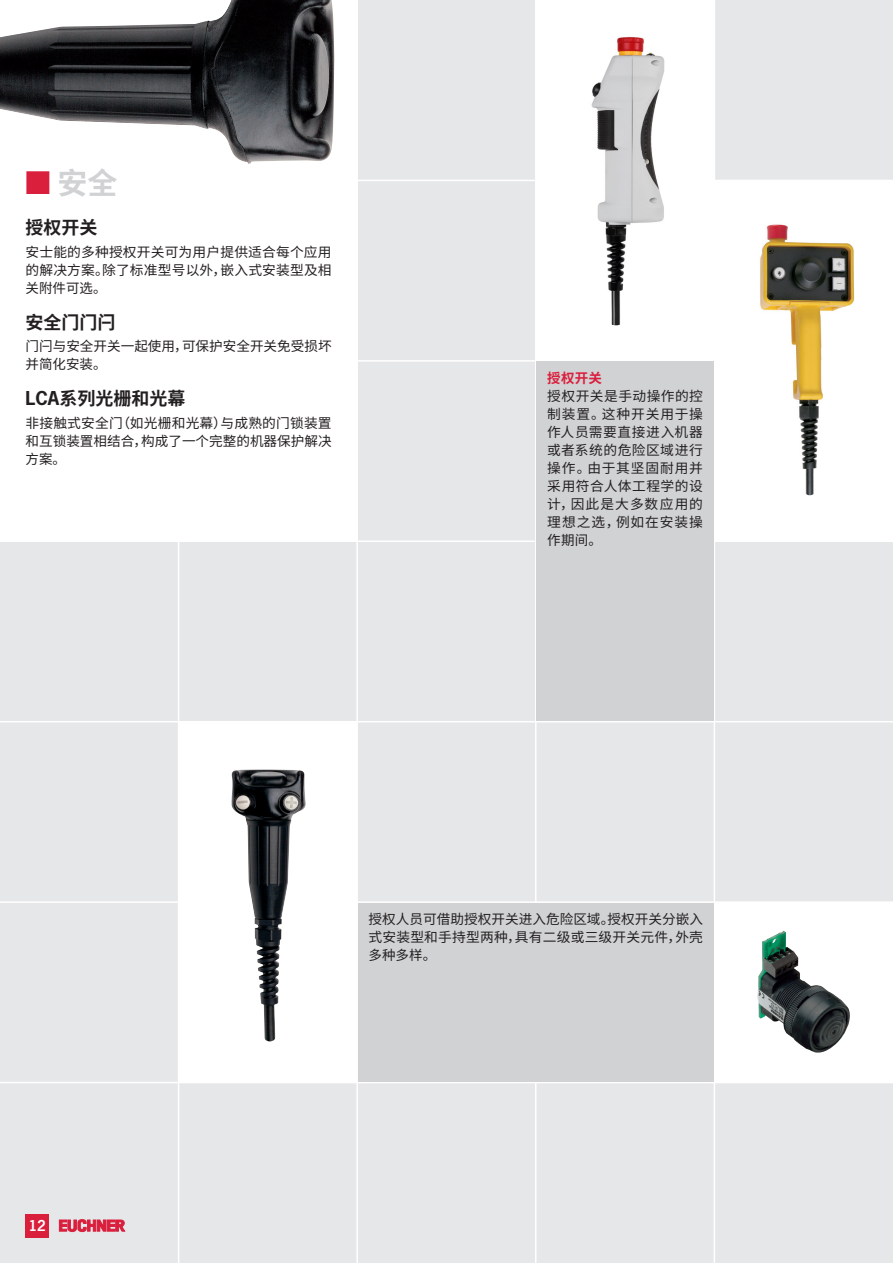
<style>
.page{position:relative;width:893px;height:1263px;background:#e6e7e9}
.page>*{position:absolute;margin:0;border:0;box-sizing:border-box;transform-origin:0 0}
.t1{font:700 30px "Source Han Sans CN";color:#d1d2d4}
.t2{font:700 18px "Source Han Sans CN";color:#231f20}
.t3{font:16.5px "News Got Dem";color:#fff}
.t4{font:13.5px/18px "Source Han Sans CN";letter-spacing:.01em;color:#231f20;text-align:justify}
.t5{font:700 13.5px "Source Han Sans CN";color:#da1f3d}
.s1{color:#da1f3d}
.s2{font-family:"News Gothic Std"}
</style>
<div class="page">
<hr style="left:178px;top:0;width:1px;height:1263px;background:#fff">
<hr style="left:0;top:180px;width:893px;height:1px;background:#fff">
<hr style="left:0;top:360px;width:893px;height:2px;background:#fff">
<hr style="left:0;top:540px;width:893px;height:2px;background:#fff">
<hr style="left:0;top:721px;width:893px;height:1px;background:#fff">
<hr style="left:0;top:901px;width:893px;height:2px;background:#fff">
<hr style="left:0;top:1082px;width:893px;height:1px;background:#fff">
<hr style="left:356px;top:0;width:2px;height:1263px;background:#fff">
<hr style="left:535px;top:0;width:1px;height:1263px;background:#fff">
<hr style="left:714px;top:0;width:1px;height:1263px;background:#fff">
<svg style="left:59px;top:1219px;width:66px;height:12px"></svg>
<div style="left:26px;top:1214px;width:23px;height:23px;background:#da1f3d"></div>
<div style="left:0;top:0;width:357px;height:541px;background:#fff"></div>
<img style="left:0;top:0;width:334px;height:164px">
<div style="left:536px;top:362px;width:178px;height:359px;background:#d1d2d4"></div>
<div style="left:714px;top:902px;width:179px;height:180px;background:#fff"></div>
<img style="left:757px;top:931px;width:30px;height:102px">
<div style="left:536px;top:0;width:178px;height:361px;background:#fff"></div>
<div style="left:179px;top:722px;width:178px;height:360px;background:#fff"></div>
<img style="left:232px;top:769px;width:47px;height:265px">
<svg style="left:264px;top:1034px;width:12px;height:8px"></svg>
<div style="left:714px;top:180px;width:179px;height:361px;background:#fff"></div>
<img style="left:760px;top:224px;width:94px;height:264px">
<svg style="left:805px;top:488px;width:9px;height:8px"></svg>
<img style="left:591px;top:37px;width:74px;height:288px">
<div style="left:358px;top:903px;width:356px;height:179px;background:#d1d2d4"></div>
<h1 class="t1" style="left:26px;top:166px;width:93px"><span class="s1">■</span> 安全</h1>
<h2 class="t2" style="left:26px;top:217px;width:73px">授权开关</h2>
<p class="t4" style="left:26px;top:243px;width:308px">安士能的多种授权开关可为用户提供适合每个应用的解决方案。除了标准型号以外，嵌入式安装型及相关附件可选。</p>
<h2 class="t2" style="left:26px;top:312px;width:91px">安全门门闩</h2>
<p class="t4" style="left:26px;top:337px;width:308px">门闩与安全开关一起使用，可保护安全开关免受损坏并简化安装。</p>
<h2 class="t2" style="left:26px;top:388px;width:161px"><span class="s2">LCA</span>系列光栅和光幕</h2>
<p class="t4" style="left:26px;top:414px;width:308px">非接触式安全门（如光栅和光幕）与成熟的门锁装置和互锁装置相结合，构成了一个完整的机器保护解决方案。</p>
<p class="t5" style="left:547px;top:370px;width:56px">授权开关</p>
<p class="t4" style="left:547px;top:387px;width:157px">授权开关是手动操作的控制装置。这种开关用于操作人员需要直接进入机器或者系统的危险区域进行操作。由于其坚固耐用并采用符合人体工程学的设计，因此是大多数应用的理想之选，例如在安装操作期间。</p>
<p class="t3" style="left:28px;top:1216px;width:19px">12</p>
<p class="t4" style="left:369px;top:911px;width:336px">授权人员可借助授权开关进入危险区域。授权开关分嵌入式安装型和手持型两种，具有二级或三级开关元件，外壳多种多样。</p>
</div>
